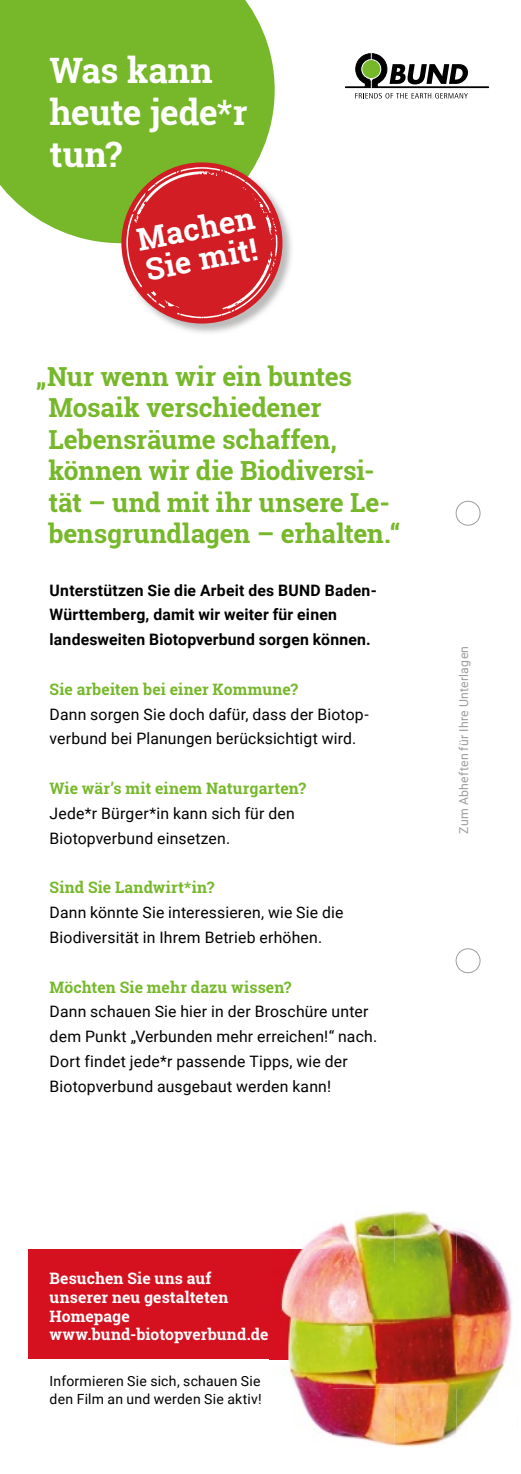
<style>
.page{position:relative;width:521px;height:1474px;background:#fff}
.page>*{position:absolute;margin:0;border:0;box-sizing:border-box;transform-origin:0 0}
.t1{font:700 35px/42px "Roboto Slab";letter-spacing:-.005em;color:#fff}
.t2{font:700 30.62px/30.6px "Roboto Slab";color:#fff}
.t3{font:700 26.25px/31.5px "Roboto Slab";letter-spacing:-.005em;color:#76b82a}
.t4{font:15.75px/24.8px "Roboto";letter-spacing:.01em;color:#000}
.t5{font:700 15.75px/24.8px "Roboto";letter-spacing:.015em;color:#000}
.t6{font:700 15.75px "Roboto Slab";letter-spacing:.005em;color:#76b82a}
.t7{font:700 15.75px/18.9px "Roboto Slab";letter-spacing:.005em;color:#fff}
.t8{font:14px/17.5px "Roboto";letter-spacing:.015em;color:#000}
.t9{font:12.25px "Roboto";letter-spacing:.025em;color:#9d9d9c}
</style>
<div class="page">
<div style="left:28px;top:1249px;width:319px;height:109px;background:#d6111f"></div>
<div style="left:0;top:0;width:275px;height:243px;background:#76b82a"></div>
<img style="left:161px;top:202px;width:131px;height:131px">
<svg style="left:121px;top:162px;width:156px;height:156px;background:#ce4a43"></svg>
<img style="left:456px;top:1229px;width:56px;height:204px">
<img style="left:394px;top:1211px;width:62px;height:236px">
<img style="left:332px;top:1212px;width:62px;height:51px">
<img style="left:302px;top:1227px;width:30px;height:22px">
<img style="left:347px;top:1263px;width:47px;height:62px">
<img style="left:332px;top:1325px;width:62px;height:121px">
<img style="left:270px;top:1358px;width:62px;height:77px">
<img style="left:279px;top:1249px;width:68px;height:109px">
<svg style="left:345px;top:53px;width:144px;height:45px"></svg>
<div style="left:456px;top:501px;width:24px;height:24px;border:1px solid #9d9d9c;border-radius:50%"></div>
<div style="left:456px;top:948px;width:24px;height:25px;border:1px solid #9d9d9c;border-radius:50%"></div>
<h1 class="t1" style="left:50px;top:49px;width:199px">Was kann heute jede*r tun?</h1>
<h2 class="t2" style="left:134px;top:225px;width:121px;rotate:-11deg">Machen<br>Sie mit!</h2>
<h3 class="t3" style="left:48px;top:360px;width:353px;text-indent:-12px">„Nur wenn wir ein buntes<br>Mosaik verschiedener<br>Lebensräume schaffen, können wir die Biodiversi&shy;tät – und mit ihr unsere Le&shy;bensgrundlagen – erhalten.“</h3>
<p class="t5" style="left:50px;top:577px;width:329px">Unterstützen Sie die Arbeit des BUND Baden-<br>Württemberg, damit wir weiter für einen landesweiten Biotopverbund sorgen können.</p>
<p class="t6" style="left:50px;top:678px;width:250px">Sie arbeiten bei einer Kommune?</p>
<p class="t4" style="left:50px;top:701px;width:321px">Dann sorgen Sie doch dafür, dass der Biotop&shy;verbund bei Planungen berücksichtigt wird.</p>
<p class="t6" style="left:50px;top:777px;width:258px">Wie wär’s mit einem Naturgarten?</p>
<p class="t4" style="left:50px;top:800px;width:247px">Jede*r Bürger*in kann sich für den<br>Biotopverbund einsetzen.</p>
<p class="t6" style="left:50px;top:876px;width:166px">Sind Sie Landwirt*in?</p>
<p class="t4" style="left:50px;top:899px;width:295px">Dann könnte Sie interessieren, wie Sie die<br>Biodiversität in Ihrem Betrieb erhöhen.</p>
<p class="t6" style="left:50px;top:976px;width:243px">Möchten Sie mehr dazu wissen?</p>
<p class="t4" style="left:50px;top:998px;width:329px">Dann schauen Sie hier in der Broschüre unter dem Punkt „Verbunden mehr erreichen!“ nach.<br>Dort findet jede*r passende Tipps, wie der Biotopverbund ausgebaut werden kann!</p>
<p class="t9" style="left:455px;top:833px;width:189px;rotate:-90deg">Zum Abheften für Ihre Unterlagen</p>
<p class="t7" style="left:50px;top:1268px;width:220px">Besuchen Sie uns auf unserer neu gestalteten<br>Homepage www.bund-biotopverbund.de</p>
<p class="t8" style="left:50px;top:1371px;width:214px">Informieren Sie sich, schauen Sie den Film an und werden Sie aktiv!</p>
</div>
